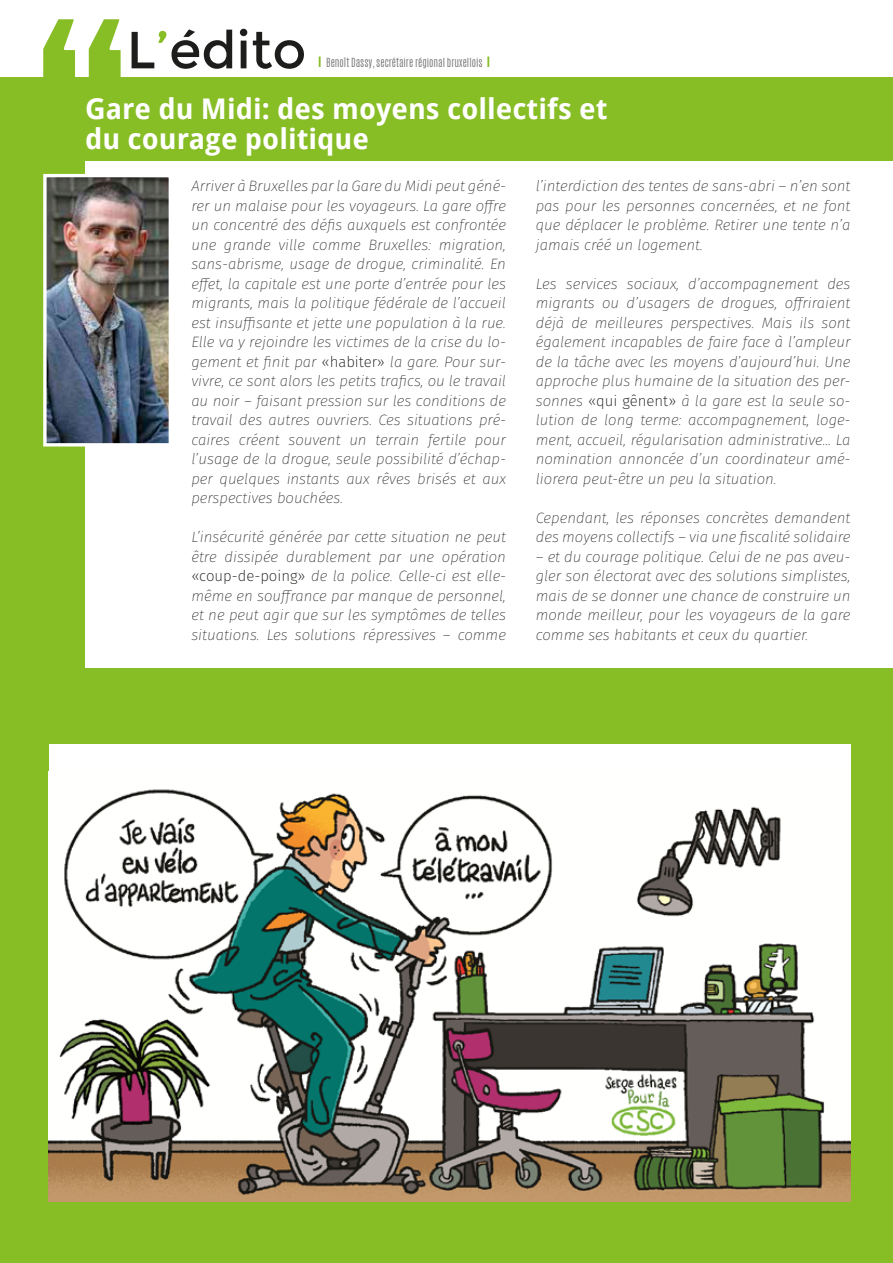
<style>
.page{position:relative;width:893px;height:1263px;background:#fff}
.page>*{position:absolute;margin:0;border:0;box-sizing:border-box;transform-origin:0 0}
.t1{font:52.2px "Montserrat";color:#1d1d1b}
.t2{font:700 28.5px/30px "Droid Sans";color:#fff}
.t3{font:italic 200 15px/19.5px "Fira Sans";color:#1d1d1b;text-align:justify}
.t4{font:300 10.5px "Antonio";color:#70706f}
.s1{font-size:60px;color:#87bd25}
.s2{font-family:"Montserrat";font-weight:400;font-size:15px;color:#87bd25}
.s3{font-style:normal}
</style>
<div class="page">
<div style="left:0;top:78px;width:893px;height:1185px;background:#87bd25"></div>
<svg style="left:43px;top:19px;width:78px;height:59px"></svg>
<div style="left:85px;top:162px;width:808px;height:506px;background:#fff"></div>
<img style="left:47px;top:178px;width:121px;height:264px">
<div style="left:43px;top:174px;width:129px;height:272px;border:3px solid #fff"></div>
<div style="left:49px;top:744px;width:801px;height:457px;background:#fff"></div>
<img style="left:49px;top:789px;width:801px;height:412px">
<h1 class="t1" style="left:126px;top:20px;width:181px">L<span class="s1">’</span>édito</h1>
<h2 class="t2" style="left:85px;top:93px;width:524px">Gare du Midi: des moyens collectifs et du courage politique</h2>
<p class="t4" style="left:317px;top:55px;width:175px"><span class="s2">I</span> Benoît Dassy, secrétaire régional bruxellois <span class="s2">I</span></p>
<p class="t3" style="left:191px;top:176px;width:316px">Arriver à Bruxelles par la Gare du Midi peut géné&shy;rer un malaise pour les voyageurs. La gare offre un concentré des défis auxquels est confrontée une grande ville comme Bruxelles: migration, sans-abrisme, usage de drogue, criminalité. En effet, la capitale est une porte d’entrée pour les migrants, mais la politique fédérale de l’accueil est insuffisante et jette une population à la rue.<br>Elle va y rejoindre les victimes de la crise du lo&shy;gement et finit par <span class="s3">«habiter»</span> la gare. Pour sur&shy;vivre, ce sont alors les petits trafics, ou le travail au noir – faisant pression sur les conditions de travail des autres ouvriers. Ces situations pré&shy;caires créent souvent un terrain fertile pour l’usage de la drogue, seule possibilité d’échap&shy;per quelques instants aux rêves brisés et aux perspectives bouchées.</p>
<p class="t3" style="left:191px;top:527px;width:316px">L’insécurité générée par cette situation ne peut être dissipée durablement par une opération <span class="s3">«coup-de-poing»</span> de la police. Celle-ci est elle&shy;même en souffrance par manque de personnel, et ne peut agir que sur les symptômes de telles situations. Les solutions répressives – comme</p>
<p class="t3" style="left:536px;top:176px;width:316px">l’interdiction des tentes de sans-abri – n’en sont pas pour les personnes concernées, et ne font que déplacer le problème. Retirer une tente n’a jamais créé un logement.</p>
<p class="t3" style="left:536px;top:274px;width:316px">Les services sociaux, d’accompagnement des migrants ou d’usagers de drogues, offriraient déjà de meilleures perspectives. Mais ils sont également incapables de faire face à l’ampleur de la tâche avec les moyens d’aujourd’hui. Une approche plus humaine de la situation des per&shy;sonnes <span class="s3">«qui gênent»</span> à la gare est la seule so&shy;lution de long terme: accompagnement, loge&shy;ment, accueil, régularisation administrative… La nomination annoncée d’un coordinateur amé&shy;liorera peut-être un peu la situation.</p>
<p class="t3" style="left:536px;top:508px;width:316px">Cependant, les réponses concrètes demandent des moyens collectifs – via une fiscalité solidaire</p>
<p class="t3" style="left:536px;top:547px;width:316px">– et du courage politique. Celui de ne pas aveu&shy;gler son électorat avec des solutions simplistes, mais de se donner une chance de construire un monde meilleur, pour les voyageurs de la gare comme ses habitants et ceux du quartier.</p>
</div>
